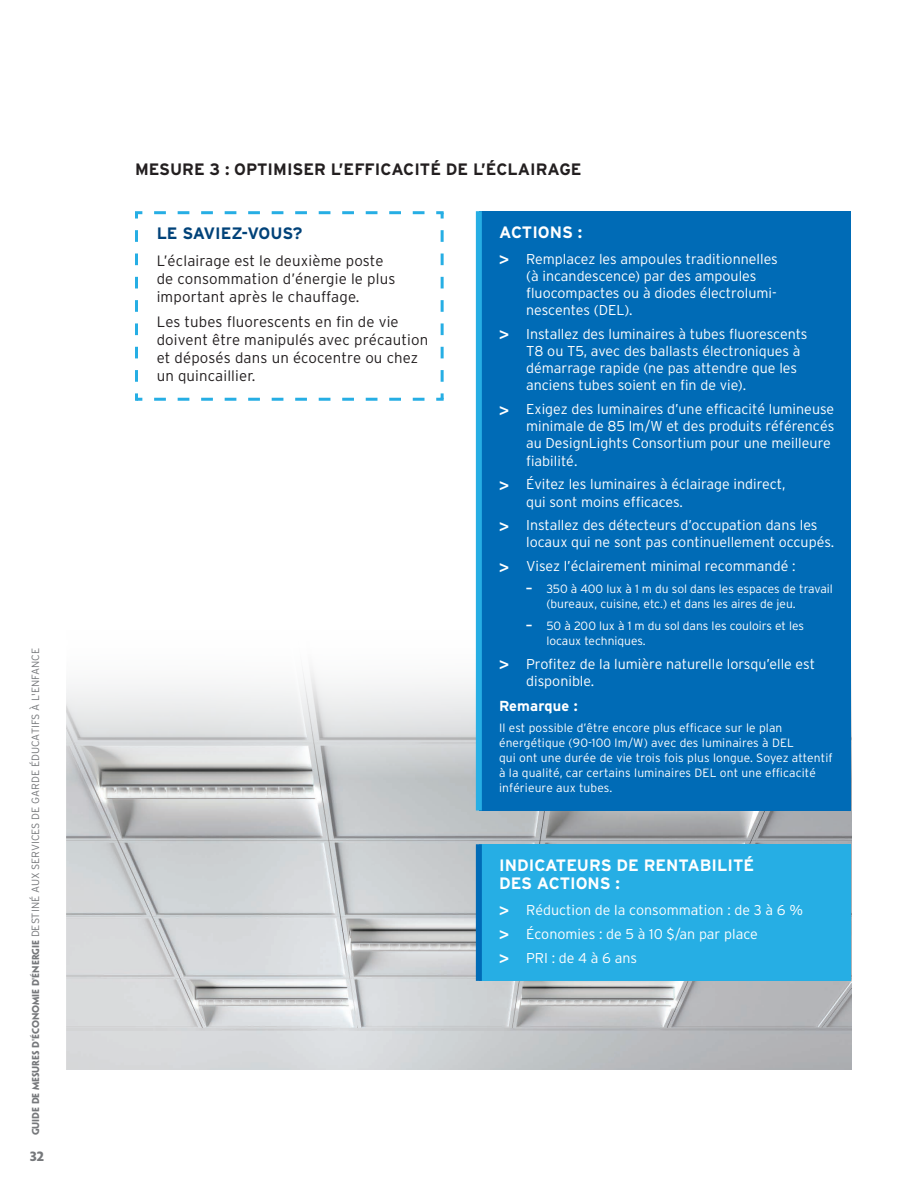
<style>
.page{position:relative;width:918px;height:1188px;background:#fff}
.page>*{position:absolute;margin:0;border:0;box-sizing:border-box;transform-origin:0 0}
.t1{font:700 16.5px/18px "Interstate";color:#fff}
.t2{font:700 16.5px "Interstate";color:#231f20}
.t3{font:700 16.5px "Interstate";color:#004279}
.t4{font:300 15px/18px "Interstate";letter-spacing:.01em;color:#231f20}
.t5{font:700 14.55px "Interstate";letter-spacing:.01em;color:#fff}
.t6{font:300 14.25px/17.1px "Interstate";color:#fff}
.t7{font:300 12px/15px "Interstate";color:#fff}
.t8{font:700 12px "Penumbra Sans Std";color:#76787b}
.t9{font:300 10.5px "Interstate";color:#76787b}
.s1{font-family:"Penumbra Sans Std";font-weight:700;font-size:9px}
.s2{font-family:"Penumbra Sans Std";font-weight:700;font-size:18px}
.s3{font-family:"Penumbra Sans Std";font-weight:700}
</style>
<div class="page">
<img style="left:67px;top:630px;width:784px;height:440px">
<svg style="left:135px;top:211px;width:309px;height:171px"></svg>
<svg style="left:441px;top:213px;width:3px;height:169px"></svg>
<svg style="left:135px;top:393px;width:309px;height:8px"></svg>
<div style="left:479px;top:211px;width:371px;height:600px;background:#006bb6"></div>
<div style="left:476px;top:211px;width:6px;height:600px;background:#26aee4"></div>
<div style="left:479px;top:844px;width:371px;height:137px;background:#26aee4"></div>
<div style="left:476px;top:844px;width:6px;height:137px;background:#006bb6"></div>
<p class="t9" style="left:29px;top:1135px;width:489px;rotate:-90deg"><span class="s1">GUIDE DE MESURES D'ÉCONOMIE D'ÉNERGIE</span> DESTINÉ AUX SERVICES DE GARDE ÉDUCATIFS À L'ENFANCE</p>
<p class="t8" style="left:30px;top:1149px;width:15px">32</p>
<p class="t2" style="left:135px;top:159px;width:448px">MESURE 3 : OPTIMISER L’EFFICACITÉ DE L’ÉCLAIRAGE</p>
<p class="t3" style="left:157px;top:224px;width:147px">LE SAVIEZ-VOUS?</p>
<p class="t4" style="left:157px;top:252px;width:240px">L’éclairage est le deuxième poste de consommation d’énergie le plus important après le chauffage.</p>
<p class="t4" style="left:157px;top:313px;width:273px">Les tubes fluorescents en fin de vie doivent être manipulés avec précaution et déposés dans un écocentre ou chez un quincaillier.</p>
<p class="t1" style="left:499px;top:223px;width:85px">ACTIONS :</p>
<p class="t6" style="left:526px;top:250px;width:253px;text-indent:-27px"><span class="s2">&gt;</span> Remplacez les ampoules traditionnelles (à incandescence) par des ampoules fluocompactes ou à diodes électrolumi&shy;nescentes (DEL).</p>
<p class="t6" style="left:526px;top:325px;width:283px;text-indent:-27px"><span class="s2">&gt;</span> Installez des luminaires à tubes fluorescents T8 ou T5, avec des ballasts électroniques à démarrage rapide (ne pas attendre que les anciens tubes soient en fin de vie).</p>
<p class="t6" style="left:526px;top:401px;width:310px;text-indent:-27px"><span class="s2">&gt;</span> Exigez des luminaires d’une efficacité lumineuse minimale de 85 lm/W et des produits référencés au DesignLights Consortium pour une meilleure fiabilité.</p>
<p class="t6" style="left:526px;top:476px;width:261px;text-indent:-27px"><span class="s2">&gt;</span> Évitez les luminaires à éclairage indirect, qui sont moins efficaces.</p>
<p class="t6" style="left:526px;top:517px;width:310px;text-indent:-27px"><span class="s2">&gt;</span> Installez des détecteurs d’occupation dans les locaux qui ne sont pas continuellement occupés.</p>
<p class="t6" style="left:499px;top:558px;width:298px"><span class="s2">&gt;</span> Visez l’éclairement minimal recommandé :</p>
<p class="t7" style="left:546px;top:581px;width:288px;text-indent:-20px"><span class="s3">–</span> 350 à 400 lux à 1 m du sol dans les espaces de travail (bureaux, cuisine, etc.) et dans les aires de jeu.</p>
<p class="t7" style="left:546px;top:618px;width:259px;text-indent:-20px"><span class="s3">–</span> 50 à 200 lux à 1 m du sol dans les couloirs et les locaux techniques.</p>
<p class="t6" style="left:526px;top:655px;width:290px;text-indent:-27px"><span class="s2">&gt;</span> Profitez de la lumière naturelle lorsqu’elle est disponible.</p>
<p class="t5" style="left:499px;top:697px;width:80px">Remarque :</p>
<p class="t7" style="left:499px;top:721px;width:335px">Il est possible d’être encore plus efficace sur le plan énergétique (90-100 lm/W) avec des luminaires à DEL<br>qui ont une durée de vie trois fois plus longue. Soyez attentif à la qualité, car certains luminaires DEL ont une efficacité inférieure aux tubes.</p>
<p class="t1" style="left:499px;top:856px;width:257px">INDICATEURS DE RENTABILITÉ<br>DES ACTIONS :</p>
<p class="t6" style="left:499px;top:898px;width:306px;line-height:23.9px"><span class="s2">&gt;</span> Réduction de la consommation : de 3 à 6 % <span class="s2">&gt;</span> Économies : de 5 à 10 $/an par place<br><span class="s2">&gt;</span> PRI : de 4 à 6 ans</p>
</div>
